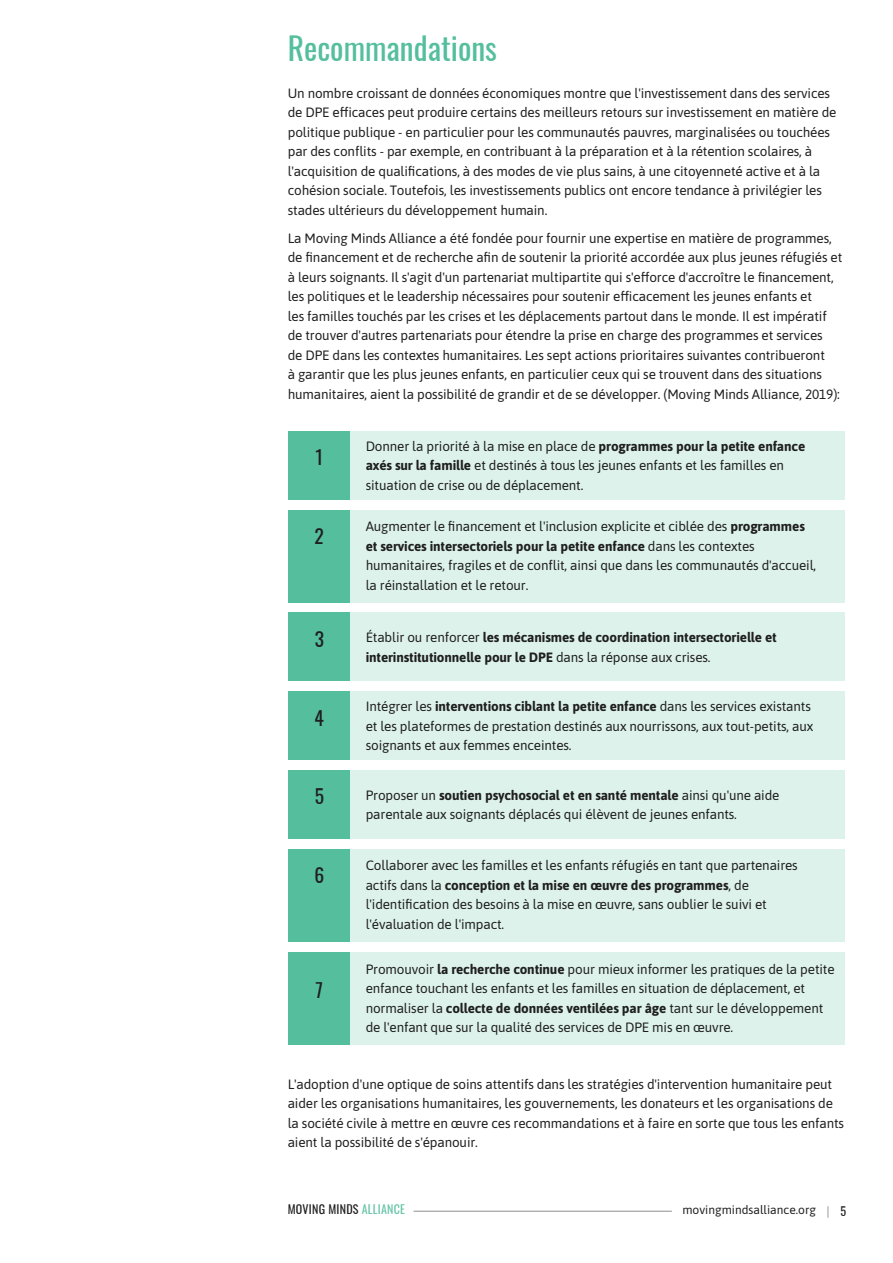
<style>
.page{position:relative;width:893px;height:1263px;background:#fff}
.page>*{position:absolute;margin:0;border:0;box-sizing:border-box;transform-origin:0 0}
.t1{font:31.5px "Oswald";color:#55bf9d}
.t2{font:19.5px "Oswald";color:#1f1f1f}
.t3{font:13.5px/19.5px "Asap";letter-spacing:-.01em;color:#1f1f1f}
.t4{font:700 13.5px/19.5px "Asap";letter-spacing:-.01em;color:#1f1f1f}
.t5{font:12px "Asap";color:#1f1f1f}
.t6{font:12px "Oswald";letter-spacing:.02em;color:#1f1f1f}
.s1{font-weight:700}
.s2{font-weight:400}
.s3{color:#66c5a7}
.s4{font-family:"Oswald";font-weight:300;color:#8f8f8f}
.s5{font-family:"Oswald"}
</style>
<div class="page">
<div style="left:288px;top:510px;width:557px;height:92px;background:#ddf2eb"></div>
<div style="left:288px;top:510px;width:62px;height:92px;background:#55bf9d"></div>
<div style="left:288px;top:849px;width:557px;height:92px;background:#ddf2eb"></div>
<div style="left:288px;top:849px;width:62px;height:92px;background:#55bf9d"></div>
<hr style="left:414px;top:1211px;width:258px;height:1px;background:#8f8f8f">
<div style="left:288px;top:431px;width:557px;height:68px;background:#ddf2eb"></div>
<div style="left:288px;top:691px;width:557px;height:69px;background:#ddf2eb"></div>
<div style="left:288px;top:770px;width:557px;height:68px;background:#ddf2eb"></div>
<div style="left:288px;top:613px;width:557px;height:68px;background:#ddf2eb"></div>
<div style="left:288px;top:952px;width:557px;height:92px;background:#ddf2eb"></div>
<div style="left:288px;top:431px;width:62px;height:68px;background:#55bf9d"></div>
<div style="left:288px;top:691px;width:62px;height:69px;background:#55bf9d"></div>
<div style="left:288px;top:770px;width:62px;height:68px;background:#55bf9d"></div>
<div style="left:288px;top:613px;width:62px;height:68px;background:#55bf9d"></div>
<div style="left:288px;top:952px;width:62px;height:92px;background:#55bf9d"></div>
<h1 class="t1" style="left:288px;top:28px;width:211px">Recommandations</h1>
<p class="t3" style="left:288px;top:83px;width:550px">Un nombre croissant de données économiques montre que l'investissement dans des services de DPE efficaces peut produire certains des meilleurs retours sur investissement en matière de politique publique - en particulier pour les communautés pauvres, marginalisées ou touchées par des conflits - par exemple, en contribuant à la préparation et à la rétention scolaires, à l'acquisition de qualifications, à des modes de vie plus sains, à une citoyenneté active et à la cohésion sociale. Toutefois, les investissements publics ont encore tendance à privilégier les stades ultérieurs du développement humain.</p>
<p class="t3" style="left:288px;top:228px;width:556px">La Moving Minds Alliance a été fondée pour fournir une expertise en matière de programmes, de financement et de recherche afin de soutenir la priorité accordée aux plus jeunes réfugiés et à leurs soignants. Il s'agit d'un partenariat multipartite qui s'efforce d'accroître le financement, les politiques et le leadership nécessaires pour soutenir efficacement les jeunes enfants et<br>les familles touchés par les crises et les déplacements partout dans le monde. Il est impératif de trouver d'autres partenariats pour étendre la prise en charge des programmes et services<br>de DPE dans les contextes humanitaires. Les sept actions prioritaires suivantes contribueront<br>à garantir que les plus jeunes enfants, en particulier ceux qui se trouvent dans des situations humanitaires, aient la possibilité de grandir et de se développer. (Moving Minds Alliance, 2019):</p>
<h2 class="t2" style="left:315px;top:444px;width:9px">1</h2>
<h2 class="t2" style="left:315px;top:523px;width:11px">2</h2>
<h2 class="t2" style="left:315px;top:626px;width:11px">3</h2>
<h2 class="t2" style="left:315px;top:705px;width:11px">4</h2>
<h2 class="t2" style="left:315px;top:783px;width:11px">5</h2>
<h2 class="t2" style="left:314px;top:862px;width:11px">6</h2>
<h2 class="t2" style="left:316px;top:978px;width:9px">7</h2>
<p class="t3" style="left:366px;top:435px;width:441px">Donner la priorité à la mise en place de <span class="s1">programmes pour la petite enfance axés sur la famille</span> et destinés à tous les jeunes enfants et les familles en situation de crise ou de déplacement.</p>
<p class="t3" style="left:366px;top:516px;width:452px">Augmenter le financement et l'inclusion explicite et ciblée des <span class="s1">programmes et services intersectoriels pour la petite enfance</span> dans les contextes humanitaires, fragiles et de conflit, ainsi que dans les communautés d'accueil, la réinstallation et le retour.</p>
<p class="t4" style="left:366px;top:627px;width:413px"><span class="s2">Établir ou renforcer</span> les mécanismes de coordination intersectorielle et interinstitutionnelle pour le DPE <span class="s2">dans la réponse aux crises.</span></p>
<p class="t3" style="left:366px;top:696px;width:449px">Intégrer les <span class="s1">interventions ciblant la petite enfance</span> dans les services existants et les plateformes de prestation destinés aux nourrissons, aux tout-petits, aux soignants et aux femmes enceintes.</p>
<p class="t3" style="left:366px;top:785px;width:415px">Proposer un <span class="s1">soutien psychosocial et en santé mentale</span> ainsi qu'une aide parentale aux soignants déplacés qui élèvent de jeunes enfants.</p>
<p class="t3" style="left:366px;top:855px;width:434px">Collaborer avec les familles et les enfants réfugiés en tant que partenaires actifs dans la <span class="s1">conception et la mise en œuvre des programmes</span>, de l'identification des besoins à la mise en œuvre, sans oublier le suivi et l'évaluation de l'impact.</p>
<p class="t3" style="left:366px;top:958px;width:471px">Promouvoir <span class="s1">la recherche continue</span> pour mieux informer les pratiques de la petite enfance touchant les enfants et les familles en situation de déplacement, et normaliser la <span class="s1">collecte de données ventilées par âge</span> tant sur le développement de l'enfant que sur la qualité des services de DPE mis en œuvre.</p>
<p class="t3" style="left:288px;top:1074px;width:558px">L'adoption d'une optique de soins attentifs dans les stratégies d'intervention humanitaire peut aider les organisations humanitaires, les gouvernements, les donateurs et les organisations de la société civile à mettre en œuvre ces recommandations et à faire en sorte que tous les enfants aient la possibilité de s'épanouir.</p>
<p class="t6" style="left:288px;top:1201px;width:119px">MOVING MINDS <span class="s3">ALLIANCE</span></p>
<p class="t5" style="left:682px;top:1202px;width:165px">movingmindsalliance.org <span class="s4">|</span> <span class="s5">5</span></p>
</div>
